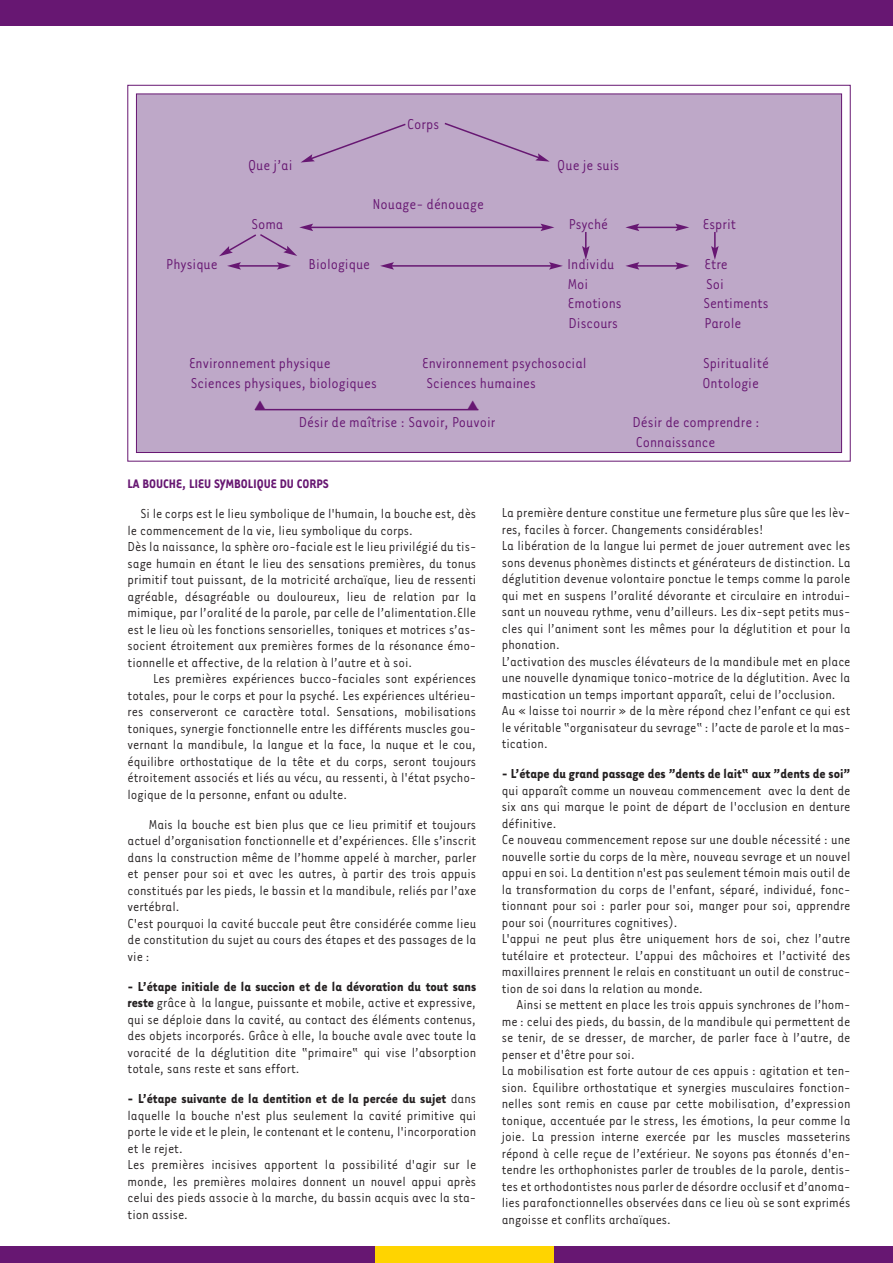
<style>
.page{position:relative;width:893px;height:1263px;background:#fff}
.page>*{position:absolute;margin:0;border:0;box-sizing:border-box;transform-origin:0 0}
.t1{font:16.5px/19.8px "Tarzana Narrow";color:#671772}
.t2{font:15px/16.5px "Tarzana Narrow";color:#231f20}
.t3{font:700 15px "Tarzana Narrow";color:#231f20}
.t4{font:700 14.25px "Tarzana Narrow";color:#671772}
.s1{font-weight:700}
</style>
<div class="page">
<div style="left:136px;top:94px;width:706px;height:358px;background:#bea8c8"></div>
<div style="left:0;top:1246px;width:375px;height:17px;background:#671772"></div>
<div style="left:375px;top:1246px;width:179px;height:17px;background:#ffd400"></div>
<div style="left:554px;top:1246px;width:339px;height:17px;background:#671772"></div>
<div style="left:0;top:0;width:893px;height:26px;background:#671772"></div>
<svg style="left:301px;top:123px;width:105px;height:39px"></svg>
<svg style="left:444px;top:122px;width:106px;height:40px"></svg>
<svg style="left:582px;top:232px;width:8px;height:28px"></svg>
<svg style="left:711px;top:232px;width:8px;height:28px"></svg>
<hr style="left:310px;top:227px;width:233px;height:1px;background:#671772">
<svg style="left:219px;top:224px;width:94px;height:32px"></svg>
<svg style="left:540px;top:224px;width:14px;height:7px"></svg>
<hr style="left:637px;top:227px;width:41px;height:1px;background:#671772">
<svg style="left:625px;top:224px;width:14px;height:7px"></svg>
<svg style="left:675px;top:224px;width:14px;height:7px"></svg>
<hr style="left:637px;top:265px;width:41px;height:2px;background:#671772">
<svg style="left:625px;top:262px;width:14px;height:8px"></svg>
<svg style="left:675px;top:262px;width:14px;height:8px"></svg>
<hr style="left:391px;top:265px;width:161px;height:2px;background:#671772">
<svg style="left:380px;top:262px;width:14px;height:8px"></svg>
<svg style="left:549px;top:262px;width:14px;height:8px"></svg>
<hr style="left:238px;top:265px;width:42px;height:2px;background:#671772">
<svg style="left:227px;top:262px;width:14px;height:8px"></svg>
<svg style="left:277px;top:262px;width:14px;height:8px"></svg>
<hr style="left:255px;top:409px;width:223px;height:1px;background:#671772">
<svg style="left:255px;top:408px;width:11px;height:2px"></svg>
<p class="t1" style="left:407px;top:115px;width:33px">Corps</p>
<p class="t1" style="left:248px;top:156px;width:46px">Que j’ai</p>
<p class="t1" style="left:557px;top:156px;width:64px">Que je suis</p>
<p class="t1" style="left:372px;top:195px;width:113px">Nouage- dénouage</p>
<p class="t1" style="left:251px;top:215px;width:34px">Soma</p>
<p class="t1" style="left:569px;top:215px;width:41px">Psyché</p>
<p class="t1" style="left:703px;top:215px;width:35px">Esprit</p>
<p class="t1" style="left:166px;top:255px;width:53px">Physique</p>
<p class="t1" style="left:309px;top:255px;width:63px">Biologique</p>
<p class="t1" style="left:567px;top:255px;width:49px">Individu</p>
<p class="t1" style="left:704px;top:255px;width:25px">Etre</p>
<p class="t1" style="left:568px;top:275px;width:22px">Moi</p>
<p class="t1" style="left:706px;top:275px;width:19px">Soi</p>
<p class="t1" style="left:568px;top:294px;width:55px">Emotions</p>
<p class="t1" style="left:703px;top:294px;width:67px">Sentiments</p>
<p class="t1" style="left:569px;top:314px;width:51px">Discours</p>
<p class="t1" style="left:704px;top:314px;width:38px">Parole</p>
<p class="t1" style="left:189px;top:354px;width:143px">Environnement physique</p>
<p class="t1" style="left:422px;top:354px;width:166px">Environnement psychosocial</p>
<p class="t1" style="left:703px;top:354px;width:67px">Spiritualité</p>
<p class="t1" style="left:191px;top:374px;width:188px">Sciences physiques, biologiques</p>
<p class="t1" style="left:426px;top:374px;width:111px">Sciences humaines</p>
<p class="t1" style="left:703px;top:374px;width:58px">Ontologie</p>
<p class="t1" style="left:299px;top:413px;width:198px">Désir de maîtrise : Savoir, Pouvoir</p>
<p class="t1" style="left:633px;top:413px;width:129px">Désir de comprendre :<br>Connaissance</p>
<p class="t4" style="left:128px;top:479px;width:203px">LA BOUCHE, LIEU SYMBOLIQUE DU CORPS</p>
<p class="t2" style="left:128px;top:506px;width:350px;text-indent:13px">Si le corps est le lieu symbolique de l'humain, la bouche est, dès le commencement de la vie, lieu symbolique du corps.<br>Dès la naissance, la sphère oro-faciale est le lieu privilégié du tis&shy;sage humain en étant le lieu des sensations premières, du tonus primitif tout puissant, de la motricité archaïque, lieu de ressenti agréable, désagréable ou douloureux, lieu de relation par la mimique, par l’oralité de la parole, par celle de l’alimentation.Elle est le lieu où les fonctions sensorielles, toniques et motrices s’as&shy;socient étroitement aux premières formes de la résonance émo&shy;tionnelle et affective, de la relation à l’autre et à soi.</p>
<p class="t2" style="left:128px;top:671px;width:350px;text-align:justify;text-indent:25px">Les premières expériences bucco-faciales sont expériences totales, pour le corps et pour la psyché. Les expériences ultérieu&shy;res conserveront ce caractère total. Sensations, mobilisations toniques, synergie fonctionnelle entre les différents muscles gou&shy;vernant la mandibule, la langue et la face, la nuque et le cou, équilibre orthostatique de la tête et du corps, seront toujours étroitement associés et liés au vécu, au ressenti, à l'état psycho&shy;logique de la personne, enfant ou adulte.</p>
<p class="t2" style="left:128px;top:817px;width:350px;text-indent:21px">Mais la bouche est bien plus que ce lieu primitif et toujours actuel d’organisation fonctionnelle et d’expériences. Elle s’inscrit dans la construction même de l’homme appelé à marcher, parler et penser pour soi et avec les autres, à partir des trois appuis constitués par les pieds, le bassin et la mandibule, reliés par l’axe vertébral.<br>C'est pourquoi la cavité buccale peut être considérée comme lieu de constitution du sujet au cours des étapes et des passages de la vie :</p>
<p class="t2" style="left:128px;top:979px;width:350px;text-align:justify"><span class="s1">- L’étape initiale de la succion et de la dévoration du tout sans reste</span> grâce à la langue, puissante et mobile, active et expressive, qui se déploie dans la cavité, au contact des éléments contenus, des objets incorporés. Grâce à elle, la bouche avale avec toute la voracité de la déglutition dite “primaire“ qui vise l’absorption totale, sans reste et sans effort.</p>
<p class="t2" style="left:128px;top:1091px;width:350px"><span class="s1">- L’étape suivante de la dentition et de la percée du sujet</span> dans laquelle la bouche n'est plus seulement la cavité primitive qui porte le vide et le plein, le contenant et le contenu, l'incorporation et le rejet.<br>Les premières incisives apportent la possibilité d'agir sur le monde, les premières molaires donnent un nouvel appui après celui des pieds associe à la marche, du bassin acquis avec la sta&shy;tion assise.</p>
<p class="t2" style="left:502px;top:505px;width:350px">La première denture constitue une fermeture plus sûre que les lèv&shy;res, faciles à forcer. Changements considérables!<br>La libération de la langue lui permet de jouer autrement avec les sons devenus phonèmes distincts et générateurs de distinction. La déglutition devenue volontaire ponctue le temps comme la parole qui met en suspens l’oralité dévorante et circulaire en introdui&shy;sant un nouveau rythme, venu d’ailleurs. Les dix-sept petits mus&shy;cles qui l’animent sont les mêmes pour la déglutition et pour la phonation.<br>L’activation des muscles élévateurs de la mandibule met en place une nouvelle dynamique tonico-motrice de la déglutition. Avec la mastication un temps important apparaît, celui de l’occlusion.<br>Au « laisse toi nourrir » de la mère répond chez l’enfant ce qui est le véritable “organisateur du sevrage“ : l’acte de parole et la mas&shy;tication.</p>
<p class="t3" style="left:502px;top:769px;width:350px">- L’étape du grand passage des ”dents de lait“ aux ”dents de soi”</p>
<p class="t2" style="left:502px;top:783px;width:350px">qui apparaît comme un nouveau commencement avec la dent de six ans qui marque le point de départ de l'occlusion en denture définitive.<br>Ce nouveau commencement repose sur une double nécessité : une nouvelle sortie du corps de la mère, nouveau sevrage et un nouvel appui en soi. La dentition n'est pas seulement témoin mais outil de la transformation du corps de l'enfant, séparé, individué, fonc&shy;tionnant pour soi : parler pour soi, manger pour soi, apprendre pour soi (nourritures cognitives).<br>L'appui ne peut plus être uniquement hors de soi, chez l’autre tutélaire et protecteur. L’appui des mâchoires et l’activité des maxillaires prennent le relais en constituant un outil de construc&shy;tion de soi dans la relation au monde.</p>
<p class="t2" style="left:502px;top:997px;width:350px;text-indent:15px">Ainsi se mettent en place les trois appuis synchrones de l’hom&shy;me : celui des pieds, du bassin, de la mandibule qui permettent de se tenir, de se dresser, de marcher, de parler face à l’autre, de penser et d'être pour soi.<br>La mobilisation est forte autour de ces appuis : agitation et ten&shy;sion. Equilibre orthostatique et synergies musculaires fonction&shy;nelles sont remis en cause par cette mobilisation, d’expression tonique, accentuée par le stress, les émotions, la peur comme la joie. La pression interne exercée par les muscles masseterins répond à celle reçue de l’extérieur. Ne soyons pas étonnés d'en&shy;tendre les orthophonistes parler de troubles de la parole, dentis&shy;tes et orthodontistes nous parler de désordre occlusif et d’anoma&shy;lies parafonctionnelles observées dans ce lieu où se sont exprimés angoisse et conflits archaïques.</p>
</div>
